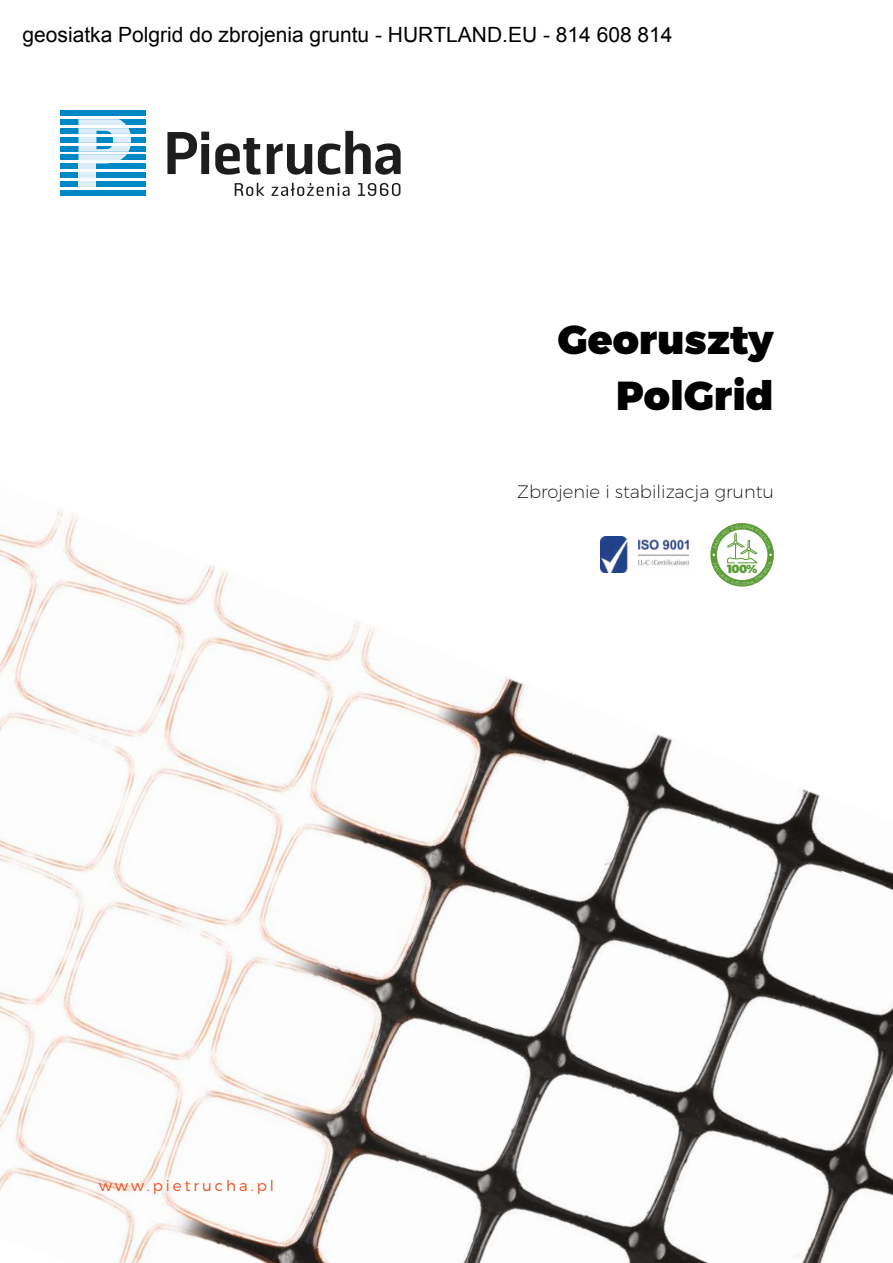
<style>
.page{position:relative;width:893px;height:1263px;background:#fff}
.page>*{position:absolute;margin:0;border:0;box-sizing:border-box;transform-origin:0 0}
.t1{font:900 40.5px/55.7px "Montserrat";color:#000;text-align:right}
.t2{font:200 18px "Montserrat";color:#000}
.t3{font:300 15px "Montserrat";letter-spacing:.2em;color:#e94e1b}
.t4{font:900 11.85px "Montserrat";color:#5d9d39}
</style>
<div class="page">
<img style="left:0;top:508px;width:893px;height:755px">
<svg style="left:167px;top:132px;width:42px;height:42px"></svg>
<svg style="left:215px;top:138px;width:46px;height:37px"></svg>
<svg style="left:267px;top:143px;width:45px;height:32px"></svg>
<svg style="left:318px;top:131px;width:83px;height:44px"></svg>
<svg style="left:235px;top:183px;width:29px;height:13px"></svg>
<svg style="left:272px;top:183px;width:78px;height:13px"></svg>
<svg style="left:358px;top:183px;width:42px;height:13px"></svg>
<div style="left:61px;top:111px;width:85px;height:5px;background:#0087c5"></div>
<div style="left:61px;top:119px;width:85px;height:6px;background:#0087c5"></div>
<div style="left:61px;top:128px;width:85px;height:6px;background:#0087c5"></div>
<div style="left:61px;top:137px;width:85px;height:6px;background:#0087c5"></div>
<div style="left:61px;top:146px;width:85px;height:5px;background:#0087c5"></div>
<div style="left:61px;top:155px;width:85px;height:5px;background:#0087c5"></div>
<div style="left:61px;top:163px;width:85px;height:6px;background:#0087c5"></div>
<div style="left:61px;top:172px;width:85px;height:6px;background:#0087c5"></div>
<div style="left:61px;top:181px;width:85px;height:6px;background:#0087c5"></div>
<div style="left:61px;top:190px;width:85px;height:6px;background:#0087c5"></div>
<svg style="left:78px;top:119px;width:53px;height:63px"></svg>
<div style="left:78px;top:163px;width:18px;height:6px;background:#deeef8"></div>
<div style="left:78px;top:172px;width:18px;height:6px;background:#deeef8"></div>
<div style="left:78px;top:181px;width:18px;height:6px;background:#deeef8"></div>
<img style="left:601px;top:537px;width:90px;height:36px">
<svg style="left:710px;top:523px;width:64px;height:64px"></svg>
<svg style="left:712px;top:525px;width:60px;height:60px"></svg>
<p class="t3" style="left:99px;top:1176px;width:177px">www.pietrucha.pl</p>
<h1 class="t1" style="left:558px;top:314px;width:217px">Georuszty<br>PolGrid</h1>
<p class="t2" style="left:517px;top:480px;width:258px">Zbrojenie i stabilizacja gruntu</p>
<p class="t4" style="left:727px;top:560px;width:32px">100%</p>
</div>
